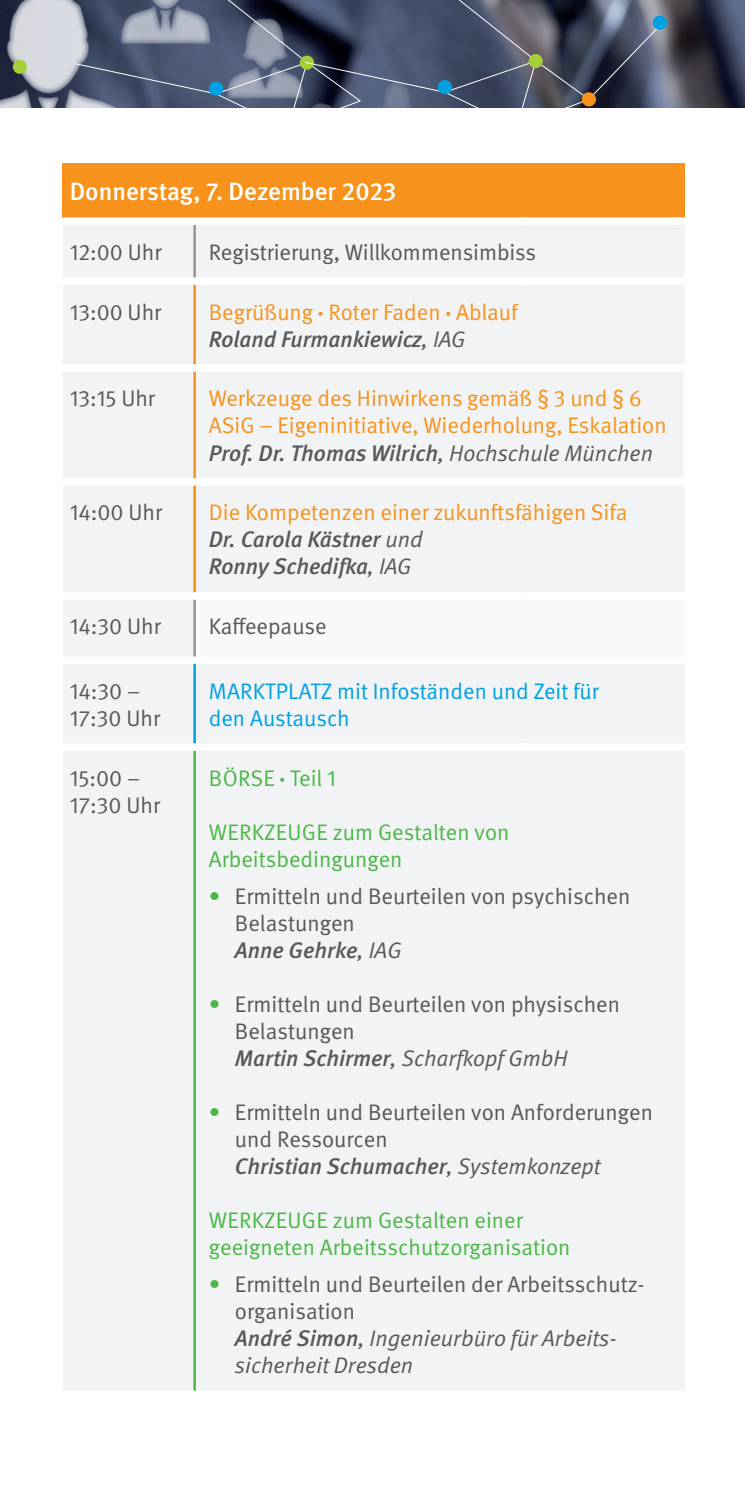
<style>
.page{position:relative;width:745px;height:1489px;background:#fff}
.page>*{position:absolute;margin:0;border:0;box-sizing:border-box;transform-origin:0 0}
._03_Tabellen_und_Gra{font:500 25px "DGUV Meta";color:#fff}
._03_Tabellen_und_Gra-2{font:22.5px/27px "DGUV Meta";color:#57585a}
._03_Tabellen_und_Gra-3{font:22.5px/27px "DGUV Meta";color:#f7931d}
.Programmtext_normal{font:22.5px/27px "DGUV Meta";color:#4cb848}
._03_Tabellen_und_Gra-4{font:italic 500 22.5px/27px "DGUV Meta";color:#57585a}
._03_Tabellen_und_Gra-5{font:22.5px "DGUV Meta";color:#00a1e3}
._03_Tabellen_und_Gra-6{font:22.5px "DGUV Meta";color:#4cb848}
.s1{font-weight:700}
.s2{font-weight:400}
.s3{color:#4cb848}
.s4{font-weight:500;font-style:italic}
.s5{font-style:italic}
</style>
<div class="page">
<div style="left:63px;top:163px;width:621px;height:54px;background:#f7931d"></div>
<div style="left:63px;top:225px;width:131px;height:1165px;background:#f2f3f4"></div>
<div style="left:194px;top:225px;width:490px;height:1165px;background:#f2f3f4"></div>
<div style="left:194px;top:599px;width:490px;height:57px;background:#f9f9f9"></div>
<svg style="left:524px;top:277px;width:3px;height:8px"></svg>
<svg style="left:524px;top:364px;width:3px;height:8px"></svg>
<svg style="left:524px;top:478px;width:3px;height:7px"></svg>
<svg style="left:524px;top:592px;width:3px;height:7px"></svg>
<svg style="left:524px;top:656px;width:3px;height:8px"></svg>
<svg style="left:524px;top:743px;width:3px;height:7px"></svg>
<hr style="left:193px;top:285px;width:3px;height:79px;background:#f7931d">
<hr style="left:193px;top:485px;width:3px;height:107px;background:#f39200">
<hr style="left:193px;top:372px;width:3px;height:106px;background:#f7931d">
<hr style="left:683px;top:372px;width:2px;height:106px;background:#fff">
<hr style="left:193px;top:664px;width:3px;height:79px;background:#00a1e3">
<hr style="left:193px;top:750px;width:3px;height:640px;background:#4cb848">
<hr style="left:193px;top:225px;width:3px;height:52px;background:#939598">
<hr style="left:193px;top:599px;width:3px;height:57px;background:#939598">
<svg style="left:0;top:107px;width:17px;height:1px"></svg>
<img style="left:0;top:0;width:744px;height:107px">
<div style="left:13px;top:60px;width:14px;height:14px;background:#a6ce39;border-radius:50%"></div>
<svg style="left:76px;top:0;width:583px;height:108px;background:#50596f"></svg>
<div style="left:437px;top:80px;width:14px;height:14px;background:#00a1e3;border-radius:50%"></div>
<div style="left:528px;top:54px;width:14px;height:14px;background:#a6ce39;border-radius:50%"></div>
<div style="left:652px;top:16px;width:14px;height:14px;background:#00a1e3;border-radius:50%"></div>
<div style="left:581px;top:92px;width:14px;height:14px;background:#f7931d;border-radius:50%"></div>
<p class="_03_Tabellen_und_Gra" style="left:70px;top:176px;width:328px">Donnerstag, 7. Dezember 2023</p>
<p class="_03_Tabellen_und_Gra-2" style="left:70px;top:239px;width:93px">12:00 Uhr</p>
<p class="_03_Tabellen_und_Gra-2" style="left:209px;top:239px;width:329px">Registrierung, Willkommensimbiss</p>
<p class="_03_Tabellen_und_Gra-2" style="left:70px;top:299px;width:93px">13:00 Uhr</p>
<p class="_03_Tabellen_und_Gra-3" style="left:209px;top:299px;width:310px">Begrüßung <span class="s1">·</span> Roter Faden <span class="s1">·</span> Ablauf</p>
<p class="_03_Tabellen_und_Gra-4" style="left:209px;top:326px;width:258px">Roland Furmankiewicz<span class="s2">, IAG</span></p>
<p class="_03_Tabellen_und_Gra-2" style="left:70px;top:386px;width:87px">13:15 Uhr</p>
<p class="_03_Tabellen_und_Gra-3" style="left:209px;top:386px;width:459px">Werkzeuge des Hinwirkens gemäß § 3 und § 6<br>ASiG – Eigeninitiative, Wiederholung, Eskalation</p>
<p class="_03_Tabellen_und_Gra-4" style="left:209px;top:440px;width:445px">Prof. Dr. Thomas Wilrich<span class="s2">, Hochschule München</span></p>
<p class="_03_Tabellen_und_Gra-2" style="left:70px;top:499px;width:94px">14:00 Uhr</p>
<p class="_03_Tabellen_und_Gra-3" style="left:209px;top:499px;width:420px">Die Kompetenzen einer zukunftsfähigen Sifa</p>
<p class="_03_Tabellen_und_Gra-4" style="left:209px;top:526px;width:215px">Dr. Carola Kästner <span class="s2">und<br></span>Ronny Schedifka<span class="s2">, IAG</span></p>
<p class="_03_Tabellen_und_Gra-2" style="left:70px;top:613px;width:92px">14:30 Uhr</p>
<p class="_03_Tabellen_und_Gra-2" style="left:209px;top:613px;width:119px">Kaffeepause</p>
<p class="_03_Tabellen_und_Gra-2" style="left:70px;top:677px;width:72px">14:30 –</p>
<p class="_03_Tabellen_und_Gra-2" style="left:70px;top:704px;width:92px">17:30 Uhr</p>
<p class="_03_Tabellen_und_Gra-2" style="left:70px;top:764px;width:72px">15:00 –</p>
<p class="_03_Tabellen_und_Gra-2" style="left:70px;top:791px;width:92px">17:30 Uhr</p>
<p class="_03_Tabellen_und_Gra-5" style="left:209px;top:677px;width:391px">MARKTPLATZ mit Infoständen und Zeit für</p>
<p class="_03_Tabellen_und_Gra-5" style="left:209px;top:704px;width:142px">den Austausch</p>
<p class="_03_Tabellen_und_Gra-6" style="left:209px;top:764px;width:128px">BÖRSE <span class="s1">·</span> Teil 1</p>
<p class="Programmtext_normal" style="left:209px;top:818px;width:302px">WERKZEUGE zum Gestalten von<br>Arbeitsbedingungen</p>
<p class="_03_Tabellen_und_Gra-2" style="left:235px;top:882px;width:396px;text-indent:-26px"><span class="s3">•</span> Ermitteln und Beurteilen von psychischen<br>Belastungen<br><span class="s4">Anne Gehrke</span><span class="s5">, IAG</span></p>
<p class="_03_Tabellen_und_Gra-2" style="left:235px;top:990px;width:386px;text-indent:-26px"><span class="s3">•</span> Ermitteln und Beurteilen von physischen<br>Belastungen<br><span class="s4">Martin Schirmer</span><span class="s5">, Scharfkopf GmbH</span></p>
<p class="_03_Tabellen_und_Gra-2" style="left:235px;top:1098px;width:419px;text-indent:-26px"><span class="s3">•</span> Ermitteln und Beurteilen von Anforderungen und Ressourcen<br><span class="s4">Christian Schumacher</span><span class="s5">, Systemkonzept</span></p>
<p class="Programmtext_normal" style="left:209px;top:1206px;width:363px">WERKZEUGE zum Gestalten einer geeigneten Arbeitsschutzorganisation</p>
<p class="_03_Tabellen_und_Gra-2" style="left:235px;top:1270px;width:411px;text-indent:-26px"><span class="s3">•</span> Ermitteln und Beurteilen der Arbeitsschutz&shy;organisation<br><span class="s4">André Simon</span><span class="s5">, Ingenieurbüro für Arbeits&shy;sicherheit Dresden</span></p>
</div>
